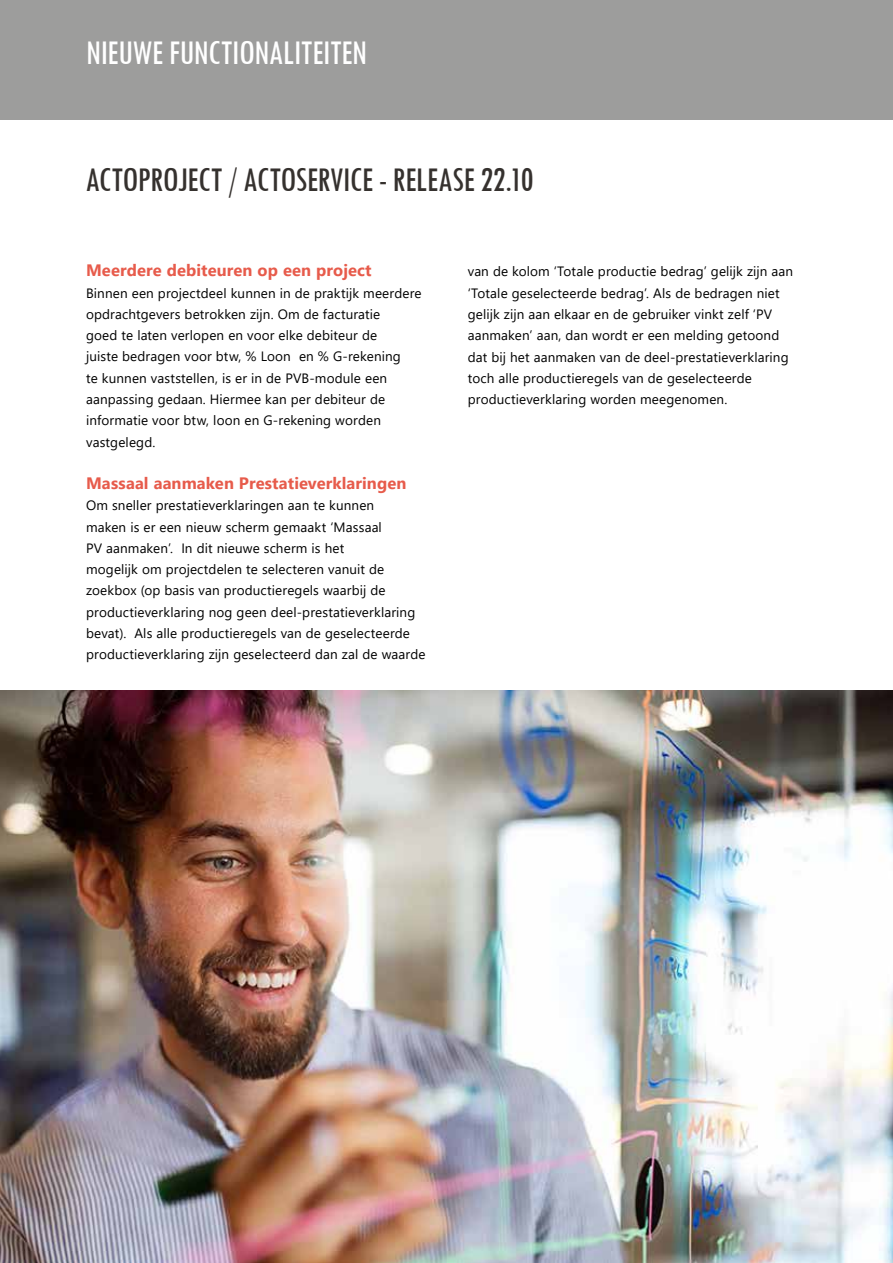
<style>
.page{position:relative;width:893px;height:1263px;background:#fff}
.page>*{position:absolute;margin:0;border:0;box-sizing:border-box;transform-origin:0 0}
.t1{font:condensed 36px "Tw Cen";letter-spacing:-.02em;color:#35312e}
.t2{font:condensed 36px "Tw Cen";letter-spacing:-.02em;color:#fff}
.t3{font:700 16.5px "Segoe UI";letter-spacing:.005em;color:#e75b4b}
.t4{font:13.5px/21.3px "Segoe UI";letter-spacing:.01em;color:#000}
</style>
<div class="page">
<div style="left:0;top:0;width:893px;height:119px;background:#9d9d9c"></div>
<img style="left:0;top:691px;width:893px;height:572px">
<h1 class="t2" style="left:86px;top:31px;width:283px">NIEUWE FUNCTIONALITEITEN</h1>
<h1 class="t1" style="left:85px;top:158px;width:450px">ACTOPROJECT / ACTOSERVICE - RELEASE 22.10</h1>
<p class="t3" style="left:86px;top:255px;width:287px">Meerdere debiteuren op een project</p>
<p class="t4" style="left:86px;top:281px;width:337px">Binnen een projectdeel kunnen in de praktijk meerdere opdrachtgevers betrokken zijn. Om de facturatie<br>goed te laten verlopen en voor elke debiteur de<br>juiste bedragen voor btw, % Loon en % G-rekening<br>te kunnen vaststellen, is er in de PVB-module een aanpassing gedaan. Hiermee kan per debiteur de informatie voor btw, loon en G-rekening worden vastgelegd.</p>
<p class="t3" style="left:86px;top:468px;width:322px">Massaal aanmaken Prestatieverklaringen</p>
<p class="t4" style="left:86px;top:494px;width:341px">Om sneller prestatieverklaringen aan te kunnen<br>maken is er een nieuw scherm gemaakt ‘Massaal<br>PV aanmaken’. In dit nieuwe scherm is het<br>mogelijk om projectdelen te selecteren vanuit de zoekbox (op basis van productieregels waarbij de productieverklaring nog geen deel-prestatieverklaring bevat). Als alle productieregels van de geselecteerde productieverklaring zijn geselecteerd dan zal de waarde</p>
<p class="t4" style="left:468px;top:260px;width:327px">van de kolom ‘Totale productie bedrag’ gelijk zijn aan ‘Totale geselecteerde bedrag’. Als de bedragen niet gelijk zijn aan elkaar en de gebruiker vinkt zelf ‘PV aanmaken’ aan, dan wordt er een melding getoond dat bij het aanmaken van de deel-prestatieverklaring toch alle productieregels van de geselecteerde productieverklaring worden meegenomen.</p>
</div>
